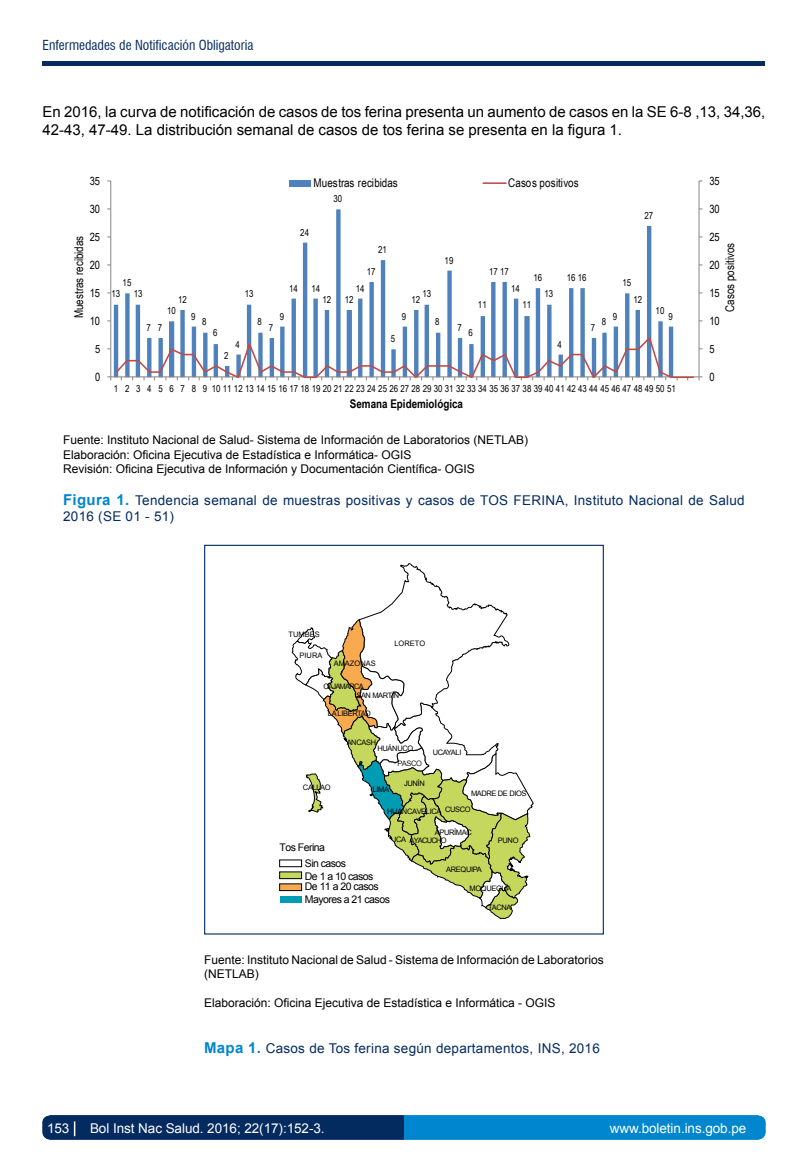
<style>
.page{position:relative;width:808px;height:1170px;background:#fff}
.page>*{position:absolute;margin:0;border:0;box-sizing:border-box;transform-origin:0 0}
.t1{font:15px/18px "Arial";color:#000}
.t2{font:13.5px/16.2px "Arial";letter-spacing:.02em;color:#042b60}
.t3{font:13.5px "Arial";letter-spacing:-.005em;color:#fff}
.t4{font:condensed 13.5px "Swiss 721 BT";color:#042b60}
.t5{font:12px/14.4px "Arial";color:#000}
.t6{font:12px "Arial Narrow";color:#000}
.t7{font:700 12px "Arial Narrow";color:#000}
.t8{font:11.4px "Arial Narrow";letter-spacing:.005em;color:#000}
.t9{font:10.5px/13.6px "Arial";letter-spacing:-.05em;color:#000}
.t10{font:9.6px "Arial Narrow";color:#000}
.t11{font:7.5px "Arial";letter-spacing:-.05em;color:#000}
.t12{font:7.5px "Arial";letter-spacing:-.1em;color:#000}
.t13{font:7.5px "Arial";color:#000}
.t14{font:7.5px "Arial";letter-spacing:-.05em;color:#1d1d1b}
.s1{font-weight:700;font-size:15px;color:#0086ce}
</style>
<div class="page">
<div style="left:43px;top:61px;width:722px;height:5px;background:#042b60"></div>
<svg style="left:114px;top:209px;width:559px;height:126px"></svg>
<hr style="left:699px;top:181px;width:1px;height:196px;background:#868686">
<hr style="left:110px;top:181px;width:1px;height:196px;background:#868686">
<svg style="left:107px;top:335px;width:595px;height:45px"></svg>
<div style="left:289px;top:180px;width:22px;height:7px;background:#4f81bd"></div>
<hr style="left:483px;top:182px;width:23px;height:2px;background:#be4b48">
<div style="left:280px;top:895px;width:22px;height:7px;background:#009cb4"></div>
<svg style="left:280px;top:871px;width:22px;height:7px"></svg>
<svg style="left:280px;top:883px;width:22px;height:7px"></svg>
<svg style="left:291px;top:563px;width:243px;height:356px"></svg>
<div style="left:204px;top:544px;width:400px;height:390px;border:1px solid #042b60"></div>
<svg style="left:43px;top:1115px;width:722px;height:24px;background:#035997"></svg>
<p class="t4" style="left:43px;top:37px;width:212px">Enfermedades de Notificación Obligatoria</p>
<p class="t1" style="left:43px;top:103px;width:724px">En 2016, la curva de notificación de casos de tos ferina presenta un aumento de casos en la SE 6-8 ,13, 34,36,<br>42-43, 47-49. La distribución semanal de casos de tos ferina se presenta en la figura 1.</p>
<p class="t8" style="left:90px;top:172px;width:12px">35</p>
<p class="t8" style="left:90px;top:200px;width:12px">30</p>
<p class="t8" style="left:90px;top:228px;width:12px">25</p>
<p class="t6" style="left:70px;top:318px;width:84px;rotate:-90deg">Muestras recibidas</p>
<p class="t8" style="left:90px;top:256px;width:12px">20</p>
<p class="t8" style="left:90px;top:284px;width:12px">15</p>
<p class="t8" style="left:90px;top:312px;width:12px">10</p>
<p class="t8" style="left:95px;top:340px;width:7px">5</p>
<p class="t8" style="left:95px;top:368px;width:7px">0</p>
<p class="t6" style="left:314px;top:174px;width:86px">Muestras recibidas</p>
<p class="t6" style="left:508px;top:174px;width:72px">Casos positivos</p>
<p class="t10" style="left:334px;top:192px;width:10px">30</p>
<p class="t10" style="left:644px;top:208px;width:10px">27</p>
<p class="t10" style="left:300px;top:225px;width:10px">24</p>
<p class="t10" style="left:378px;top:242px;width:10px">21</p>
<p class="t10" style="left:445px;top:253px;width:10px">19</p>
<p class="t10" style="left:367px;top:264px;width:10px">17</p>
<p class="t10" style="left:123px;top:276px;width:10px">15</p>
<p class="t10" style="left:112px;top:287px;width:10px">13</p>
<p class="t10" style="left:134px;top:287px;width:10px">13</p>
<p class="t10" style="left:178px;top:292px;width:10px">12</p>
<p class="t10" style="left:245px;top:287px;width:10px">13</p>
<p class="t10" style="left:289px;top:281px;width:10px">14</p>
<p class="t10" style="left:311px;top:281px;width:10px">14</p>
<p class="t10" style="left:322px;top:292px;width:10px">12</p>
<p class="t10" style="left:356px;top:281px;width:10px">14</p>
<p class="t10" style="left:345px;top:292px;width:10px">12</p>
<p class="t10" style="left:422px;top:287px;width:10px">13</p>
<p class="t10" style="left:411px;top:292px;width:10px">12</p>
<p class="t10" style="left:167px;top:303px;width:10px">10</p>
<p class="t10" style="left:147px;top:320px;width:17px">7 7</p>
<p class="t10" style="left:191px;top:309px;width:6px">9</p>
<p class="t10" style="left:202px;top:315px;width:6px">8</p>
<p class="t10" style="left:213px;top:326px;width:6px">6</p>
<p class="t10" style="left:235px;top:337px;width:6px">4</p>
<p class="t10" style="left:280px;top:309px;width:6px">9</p>
<p class="t10" style="left:258px;top:315px;width:6px">8</p>
<p class="t10" style="left:269px;top:320px;width:6px">7</p>
<p class="t10" style="left:402px;top:309px;width:6px">9</p>
<p class="t10" style="left:391px;top:331px;width:6px">5</p>
<p class="t10" style="left:435px;top:315px;width:6px">8</p>
<p class="t10" style="left:489px;top:264px;width:21px">17 17</p>
<p class="t10" style="left:511px;top:281px;width:10px">14</p>
<p class="t10" style="left:533px;top:270px;width:10px">16</p>
<p class="t10" style="left:545px;top:287px;width:10px">13</p>
<p class="t10" style="left:478px;top:298px;width:10px">11</p>
<p class="t10" style="left:522px;top:298px;width:10px">11</p>
<p class="t10" style="left:567px;top:270px;width:21px">16 16</p>
<p class="t10" style="left:622px;top:275px;width:10px">15</p>
<p class="t10" style="left:633px;top:292px;width:10px">12</p>
<p class="t10" style="left:457px;top:320px;width:6px">7</p>
<p class="t10" style="left:469px;top:326px;width:6px">6</p>
<p class="t10" style="left:613px;top:309px;width:6px">9</p>
<p class="t10" style="left:602px;top:315px;width:6px">8</p>
<p class="t10" style="left:591px;top:320px;width:6px">7</p>
<p class="t10" style="left:557px;top:337px;width:6px">4</p>
<p class="t10" style="left:656px;top:303px;width:10px">10</p>
<p class="t10" style="left:668px;top:309px;width:6px">9</p>
<p class="t10" style="left:224px;top:348px;width:6px">2</p>
<p class="t10" style="left:114px;top:381px;width:563px">1 2 3 4 5 6 7 8 9 101112131415161718192021222324252627282930313233343536373839404142434445464748495051</p>
<p class="t7" style="left:350px;top:394px;width:115px">Semana Epidemiológica</p>
<p class="t5" style="left:63px;top:433px;width:466px">Fuente: Instituto Nacional de Salud- Sistema de Información de Laboratorios (NETLAB)<br>Elaboración: Oficina Ejecutiva de Estadística e Informática- OGIS<br>Revisión: Oficina Ejecutiva de Información y Documentación Científica- OGIS</p>
<p class="t8" style="left:709px;top:172px;width:12px">35</p>
<p class="t8" style="left:709px;top:200px;width:12px">30</p>
<p class="t8" style="left:709px;top:228px;width:12px">25</p>
<p class="t6" style="left:721px;top:312px;width:70px;rotate:-90deg">Casos positivos</p>
<p class="t8" style="left:709px;top:256px;width:12px">20</p>
<p class="t8" style="left:709px;top:284px;width:12px">15</p>
<p class="t8" style="left:709px;top:312px;width:12px">10</p>
<p class="t8" style="left:709px;top:340px;width:7px">5</p>
<p class="t8" style="left:709px;top:368px;width:7px">0</p>
<p class="t2" style="left:63px;top:492px;width:683px"><span class="s1">Figura 1.</span> Tendencia semanal de muestras positivas y casos de TOS FERINA, Instituto Nacional de Salud<br>2016 (SE 01 - 51)</p>
<p class="t11" style="left:288px;top:629px;width:33px">TUMBES</p>
<p class="t11" style="left:299px;top:650px;width:24px">PIURA</p>
<p class="t13" style="left:334px;top:658px;width:44px">AMAZONAS</p>
<p class="t11" style="left:394px;top:638px;width:32px">LORETO</p>
<p class="t12" style="left:323px;top:681px;width:42px">CAJAMARCA</p>
<p class="t11" style="left:328px;top:708px;width:45px">LA LIBERTAD</p>
<p class="t11" style="left:356px;top:690px;width:44px">SAN MARTÍN</p>
<p class="t11" style="left:303px;top:782px;width:29px">CALLAO</p>
<p class="t11" style="left:347px;top:737px;width:31px">ANCASH</p>
<p class="t11" style="left:378px;top:743px;width:37px">HUÁNUCO</p>
<p class="t11" style="left:373px;top:784px;width:18px">LIMA</p>
<p class="t14" style="left:398px;top:758px;width:26px">PASCO</p>
<p class="t11" style="left:404px;top:778px;width:22px">JUNÍN</p>
<p class="t11" style="left:433px;top:747px;width:30px">UCAYALI</p>
<p class="t11" style="left:471px;top:788px;width:57px">MADRE DE DIOS</p>
<p class="t9" style="left:280px;top:841px;width:47px">Tos Ferina</p>
<p class="t11" style="left:445px;top:804px;width:27px">CUSCO</p>
<p class="t11" style="left:387px;top:806px;width:56px">HUANCAVELICA</p>
<p class="t11" style="left:435px;top:827px;width:38px">APURÍMAC</p>
<p class="t12" style="left:394px;top:835px;width:54px">ICA AYACUCHO</p>
<p class="t11" style="left:498px;top:835px;width:22px">PUNO</p>
<p class="t9" style="left:305px;top:856px;width:70px">Sin casos<br>De 1 a 10 casos</p>
<p class="t9" style="left:305px;top:880px;width:87px;line-height:12.8px">De 11 a 20 casos<br>Mayores a 21 casos</p>
<p class="t11" style="left:446px;top:864px;width:37px">AREQUIPA</p>
<p class="t11" style="left:470px;top:883px;width:43px">MOQUEGUA</p>
<p class="t11" style="left:488px;top:902px;width:25px">TACNA</p>
<p class="t5" style="left:204px;top:952px;width:401px">Fuente: Instituto Nacional de Salud - Sistema de Información de Laboratorios (NETLAB)</p>
<p class="t5" style="left:204px;top:995px;width:353px">Elaboración: Oficina Ejecutiva de Estadística e Informática - OGIS</p>
<p class="t2" style="left:204px;top:1039px;width:397px"><span class="s1">Mapa 1.</span> Casos de Tos ferina según departamentos, INS, 2016</p>
<p class="t3" style="left:47px;top:1119px;width:24px">153</p>
<p class="t3" style="left:90px;top:1119px;width:236px">Bol Inst Nac Salud. 2016; 22(17):152-3.</p>
<p class="t3" style="left:610px;top:1119px;width:138px">www.boletin.ins.gob.pe</p>
</div>
